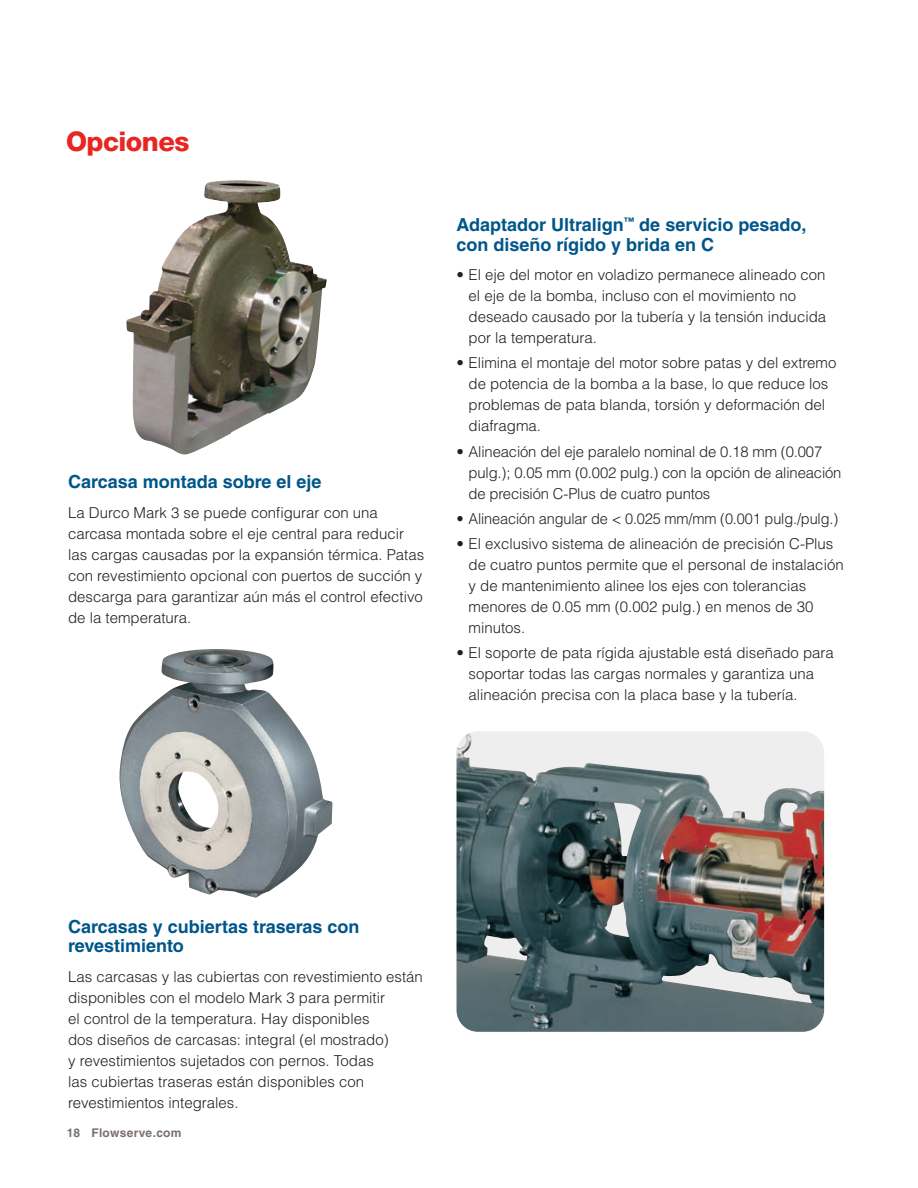
<style>
.page{position:relative;width:918px;height:1188px;background:#fff}
.page>*{position:absolute;margin:0;border:0;box-sizing:border-box;transform-origin:0 0}
.Headline_Level_1__re{font:800 27px "Helvetica Neue LT Pro";letter-spacing:-.02em;color:#e72621}
.Subhead_Level_1__blu{font:700 18px/19.5px "Helvetica LT Std";color:#00568a}
.Body_copy{font:300 15px/21px "Helvetica LT Std";color:#231f20}
.t1{font:700 12px "Helvetica LT Std";letter-spacing:.025em;color:#79716c}
</style>
<div class="page">
<img style="left:119px;top:649px;width:214px;height:249px">
<img style="left:126px;top:180px;width:201px;height:275px">
<svg style="left:457px;top:731px;width:367px;height:301px;background:#777d7e"></svg>
<p class="Headline_Level_1__re" style="left:66px;top:125px;width:125px">Opciones</p>
<p class="Subhead_Level_1__blu" style="left:68px;top:472px;width:255px">Carcasa montada sobre el eje</p>
<p class="Body_copy" style="left:68px;top:502px;width:358px">La Durco Mark 3 se puede configurar con una carcasa montada sobre el eje central para reducir las cargas causadas por la expansión térmica. Patas con revestimiento opcional con puertos de succión y descarga para garantizar aún más el control efectivo de la temperatura.</p>
<p class="Subhead_Level_1__blu" style="left:457px;top:215px;width:352px">Adaptador Ultralign<sup>™</sup> de servicio pesado, con diseño rígido y brida en C</p>
<p class="Body_copy" style="left:469px;top:264px;width:359px;text-indent:-12px">• El eje del motor en voladizo permanece alineado con el eje de la bomba, incluso con el movimiento no deseado causado por la tubería y la tensión inducida por la temperatura.</p>
<p class="Body_copy" style="left:469px;top:352px;width:369px;text-indent:-12px">• Elimina el montaje del motor sobre patas y del extremo de potencia de la bomba a la base, lo que reduce los problemas de pata blanda, torsión y deformación del diafragma.</p>
<p class="Body_copy" style="left:469px;top:441px;width:374px;text-indent:-12px">• Alineación del eje paralelo nominal de 0.18 mm (0.007 pulg.); 0.05 mm (0.002 pulg.) con la opción de alineación de precisión C-Plus de cuatro puntos</p>
<p class="Body_copy" style="left:457px;top:508px;width:383px">• Alineación angular de &lt; 0.025 mm/mm (0.001 pulg./pulg.)</p>
<p class="Body_copy" style="left:469px;top:533px;width:377px;text-indent:-12px">• El exclusivo sistema de alineación de precisión C-Plus de cuatro puntos permite que el personal de instalación y de mantenimiento alinee los ejes con tolerancias menores de 0.05 mm (0.002 pulg.) en menos de 30 minutos.</p>
<p class="Body_copy" style="left:469px;top:642px;width:367px;text-indent:-12px">• El soporte de pata rígida ajustable está diseñado para soportar todas las cargas normales y garantiza una alineación precisa con la placa base y la tubería.</p>
<p class="Subhead_Level_1__blu" style="left:68px;top:917px;width:293px">Carcasas y cubiertas traseras con revestimiento</p>
<p class="Body_copy" style="left:68px;top:966px;width:356px">Las carcasas y las cubiertas con revestimiento están disponibles con el modelo Mark 3 para permitir<br>el control de la temperatura. Hay disponibles<br>dos diseños de carcasas: integral (el mostrado)<br>y revestimientos sujetados con pernos. Todas<br>las cubiertas traseras están disponibles con revestimientos integrales.</p>
<p class="t1" style="left:67px;top:1125px;width:116px">18 Flowserve.com</p>
</div>
